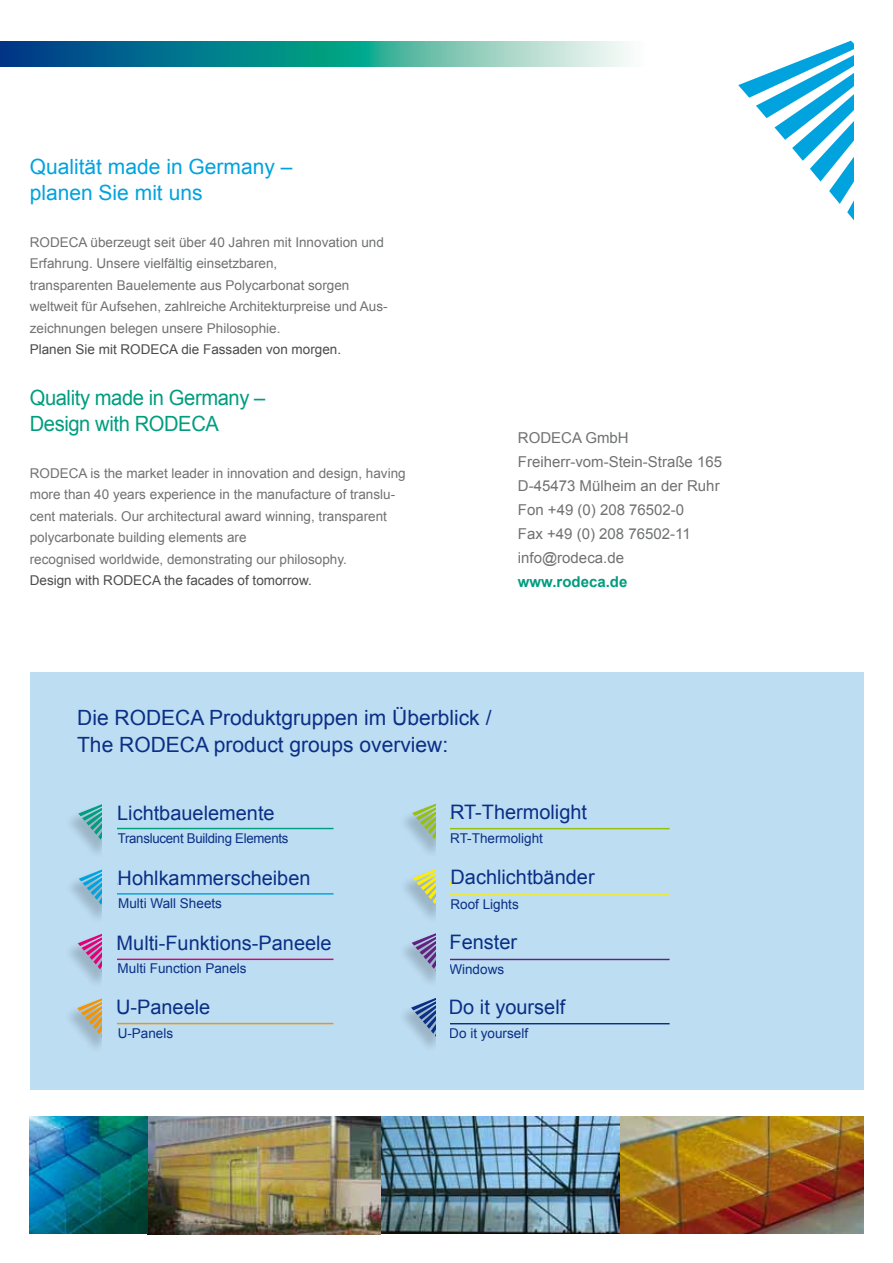
<style>
.page{position:relative;width:893px;height:1263px;background:#fff}
.page>*{position:absolute;margin:0;border:0;box-sizing:border-box;transform-origin:0 0}
.t1{font:21px "Arial";color:#0a2f85}
.t2{font:21px/25.8px "Arial";color:#00a3de}
.t3{font:21px/25.8px "Arial";letter-spacing:-.02em;color:#009d7e;scale:.96 1}
.t4{font:19.95px "Arial";color:#0a2f85}
.t5{font:15px/24px "Arial";color:#707172}
.t6{font:700 15px "Arial";color:#009d7e}
.t7{font:13.5px/21.5px "Arial";color:#707172}
.t8{font:13.5px "Arial";color:#0a2f85}
.t9{font:13.5px "Arial";color:#4b4b4d}
.t10{font:13.5px "Arial";letter-spacing:-.02em;color:#0a2f85}
</style>
<div class="page">
<div style="left:30px;top:673px;width:833px;height:561px;background:#bdddf2"></div>
<svg style="left:738px;top:41px;width:116px;height:180px"></svg>
<div style="left:398px;top:805px;width:53px;height:54px;background:#000;opacity:.29"></div>
<svg style="left:412px;top:803px;width:39px;height:41px"></svg>
<div style="left:399px;top:870px;width:53px;height:54px;background:#000;opacity:.29"></div>
<svg style="left:413px;top:869px;width:38px;height:40px"></svg>
<div style="left:397px;top:934px;width:54px;height:55px;background:#000;opacity:.29"></div>
<svg style="left:412px;top:933px;width:25px;height:40px"></svg>
<div style="left:397px;top:999px;width:53px;height:55px;background:#000;opacity:.29"></div>
<svg style="left:411px;top:998px;width:26px;height:40px"></svg>
<div style="left:64px;top:805px;width:54px;height:55px;background:#000;opacity:.29"></div>
<svg style="left:78px;top:804px;width:24px;height:40px"></svg>
<div style="left:65px;top:870px;width:53px;height:55px;background:#000;opacity:.29"></div>
<svg style="left:79px;top:869px;width:39px;height:40px"></svg>
<div style="left:64px;top:935px;width:53px;height:54px;background:#000;opacity:.29"></div>
<svg style="left:78px;top:933px;width:24px;height:41px"></svg>
<div style="left:63px;top:1000px;width:53px;height:54px;background:#000;opacity:.29"></div>
<svg style="left:77px;top:998px;width:25px;height:41px"></svg>
<hr style="left:111px;top:828px;width:222px;height:1px;background:#009d7e">
<hr style="left:110px;top:893px;width:223px;height:1px;background:#00a3de">
<hr style="left:110px;top:959px;width:223px;height:1px;background:#e2007a">
<hr style="left:110px;top:1023px;width:223px;height:1px;background:#f39400">
<hr style="left:447px;top:828px;width:223px;height:1px;background:#97bf0d">
<hr style="left:446px;top:893px;width:224px;height:2px;background:#ffed00">
<hr style="left:446px;top:959px;width:224px;height:1px;background:#622181">
<hr style="left:446px;top:1023px;width:224px;height:1px;background:#0a2f85">
<svg style="left:0;top:42px;width:629px;height:24px;background:#409ba2"></svg>
<img style="left:30px;top:1115px;width:833px;height:119px">
<div style="left:9px;top:1090px;width:863px;height:25px;background:#fff"></div>
<div style="left:437px;top:799px;width:13px;height:252px;background:#bdddf2"></div>
<div style="left:102px;top:795px;width:15px;height:252px;background:#bdddf2"></div>
<h1 class="t2" style="left:30px;top:154px;width:264px">Qualität made in Germany – planen Sie mit uns</h1>
<p class="t7" style="left:30px;top:232px;width:359px">RODECA überzeugt seit über 40 Jahren mit Innovation und Erfahrung. Unsere vielfältig einsetzbaren,<br>transparenten Bauelemente aus Polycarbonat sorgen weltweit für Aufsehen, zahlreiche Architekturpreise und Aus&shy;zeichnungen belegen unsere Philosophie.</p>
<p class="t9" style="left:30px;top:341px;width:313px">Planen Sie mit RODECA die Fassaden von morgen.</p>
<h1 class="t3" style="left:30px;top:385px;width:247px">Quality made in Germany –<br>Design with RODECA</h1>
<p class="t7" style="left:30px;top:462px;width:377px">RODECA is the market leader in innovation and design, having more than 40 years experience in the manufacture of translu&shy;cent materials. Our architectural award winning, transparent polycarbonate building elements are<br>recognised worldwide, demonstrating our philosophy.</p>
<p class="t9" style="left:30px;top:572px;width:284px">Design with RODECA the facades of tomorrow.</p>
<p class="t5" style="left:518px;top:426px;width:206px">RODECA GmbH<br>Freiherr-vom-Stein-Straße 165<br>D-45473 Mülheim an der Ruhr<br>Fon +49 (0) 208 76502-0<br>Fax +49 (0) 208 76502-11 info@rodeca.de</p>
<p class="t6" style="left:518px;top:571px;width:111px">www.rodeca.de</p>
<h1 class="t1" style="left:77px;top:704px;width:68px">Die Rode</h1>
<h1 class="t1" style="left:175px;top:704px;width:318px">ca Produktgruppen im Überblick /</h1>
<h1 class="t1" style="left:77px;top:731px;width:73px">The Rode</h1>
<h1 class="t1" style="left:180px;top:731px;width:270px">ca product groups overview:</h1>
<h2 class="t4" style="left:117px;top:800px;width:159px">Lichtbauelemente</h2>
<h2 class="t4" style="left:450px;top:799px;width:139px">RT-Thermolight</h2>
<p class="t10" style="left:118px;top:829px;width:172px">Translucent Building Elements</p>
<p class="t8" style="left:450px;top:830px;width:94px">RT-Thermolight</p>
<h2 class="t4" style="left:118px;top:865px;width:194px">Hohlkammerscheiben</h2>
<h2 class="t4" style="left:450px;top:864px;width:146px">Dachlichtbänder</h2>
<p class="t8" style="left:118px;top:894px;width:105px">Multi Wall Sheets</p>
<p class="t8" style="left:450px;top:895px;width:70px">Roof Lights</p>
<h2 class="t4" style="left:117px;top:929px;width:217px">Multi-Funktions-Paneele</h2>
<h2 class="t4" style="left:449px;top:929px;width:69px">Fenster</h2>
<p class="t8" style="left:118px;top:960px;width:131px">Multi Function Panels</p>
<p class="t8" style="left:449px;top:960px;width:56px">Windows</p>
<h2 class="t4" style="left:116px;top:994px;width:96px">U-Paneele</h2>
<h2 class="t4" style="left:449px;top:994px;width:118px">Do it yourself</h2>
<p class="t8" style="left:118px;top:1024px;width:57px">U-Panels</p>
<p class="t8" style="left:449px;top:1024px;width:80px">Do it yourself</p>
</div>
